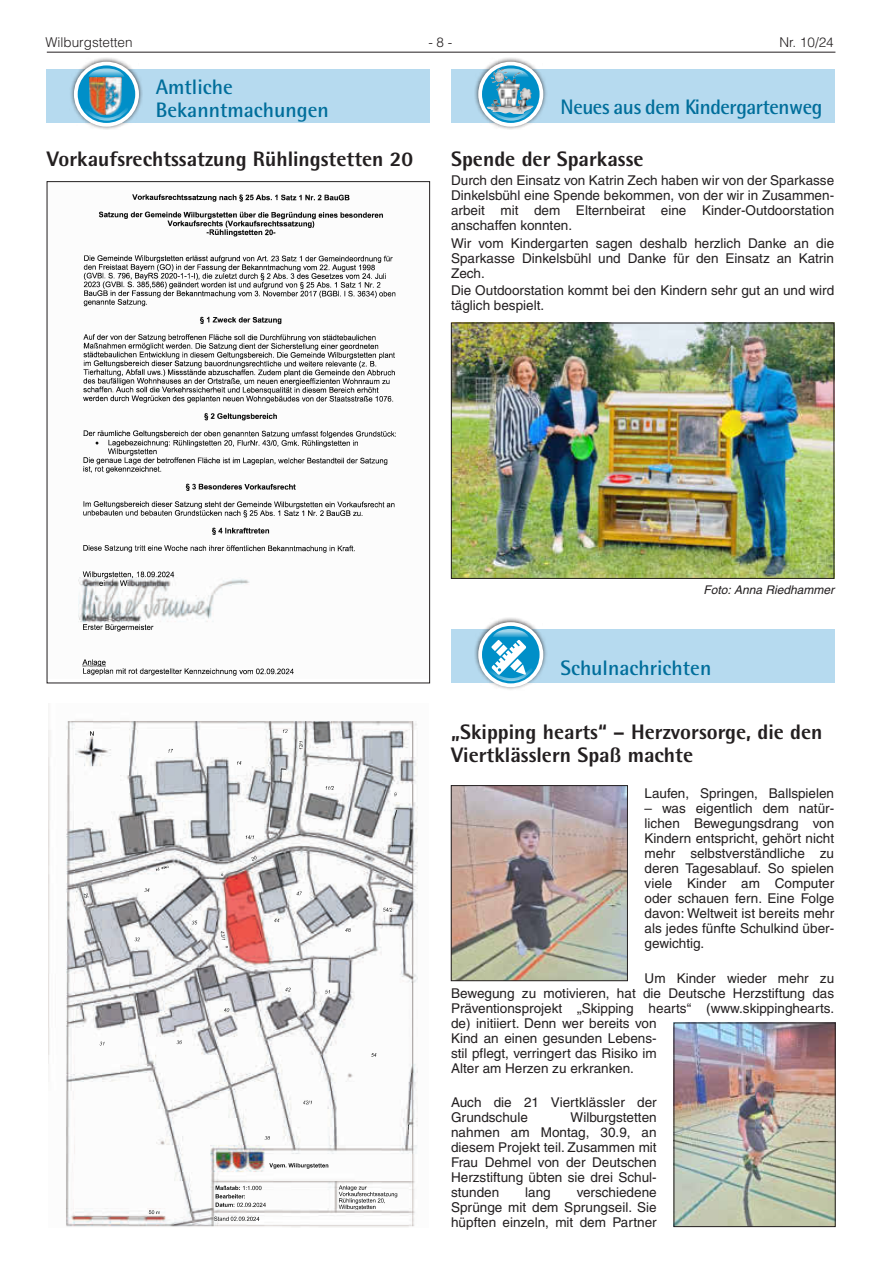
<style>
.page{position:relative;width:881px;height:1263px;background:#fff}
.page>*{position:absolute;margin:0;border:0;box-sizing:border-box;transform-origin:0 0}
.t1{font:800 21px/22.5px "Agfa Rotis Semisans";color:#231f20}
.t2{font:700 21px/23.1px "Agfa Rotis Semisans";color:#006e9b}
.t3{font:700 21px "Agfa Rotis Semisans";letter-spacing:-.02em;color:#006e9b}
.t4{font:13.5px/15px "Helvetica LT";color:#231f20;text-align:justify}
.t5{font:300 13.5px "Helvetica LT";color:#231f20}
.t6{font:italic 12px "Helvetica LT";color:#231f20}
</style>
<div class="page">
<hr style="left:47px;top:52px;width:788px;height:1px;background:#231f20">
<div style="left:451px;top:69px;width:382px;height:54px;background:#b6daef"></div>
<div style="left:473px;top:57px;width:74px;height:73px;background:#231f20;opacity:.75"></div>
<svg style="left:480px;top:64px;width:61px;height:61px"></svg>
<div style="left:478px;top:62px;width:65px;height:65px;border:4px solid #fff;border-radius:50%"></div>
<svg style="left:492px;top:68px;width:36px;height:9px"></svg>
<svg style="left:487px;top:106px;width:47px;height:16px"></svg>
<img style="left:490px;top:69px;width:32px;height:37px">
<img style="left:453px;top:325px;width:378px;height:252px">
<div style="left:451px;top:323px;width:382px;height:256px;border:1px solid #231f20"></div>
<div style="left:451px;top:629px;width:382px;height:54px;background:#b6daef"></div>
<div style="left:473px;top:618px;width:74px;height:73px;background:#231f20;opacity:.75"></div>
<svg style="left:480px;top:624px;width:61px;height:61px"></svg>
<div style="left:478px;top:622px;width:65px;height:65px;border:4px solid #fff;border-radius:50%"></div>
<svg style="left:487px;top:629px;width:47px;height:54px;background:#61b9dc"></svg>
<img style="left:453px;top:787px;width:172px;height:192px">
<div style="left:451px;top:785px;width:176px;height:196px;border:1px solid #231f20"></div>
<div style="left:47px;top:69px;width:382px;height:54px;background:#b6daef"></div>
<div style="left:69px;top:57px;width:74px;height:73px;background:#231f20;opacity:.75"></div>
<div style="left:76px;top:64px;width:61px;height:61px;background:#008fc8;border-radius:50%"></div>
<div style="left:74px;top:62px;width:65px;height:65px;border:4px solid #fff;border-radius:50%"></div>
<svg style="left:88px;top:68px;width:37px;height:9px"></svg>
<svg style="left:83px;top:108px;width:47px;height:14px"></svg>
<img style="left:89px;top:77px;width:33px;height:37px">
<img style="left:82px;top:194px;width:313px;height:481px">
<img style="left:48px;top:720px;width:370px;height:507px">
<img style="left:84px;top:729px;width:326px;height:491px">
<img style="left:675px;top:1025px;width:158px;height:200px">
<div style="left:673px;top:1023px;width:162px;height:204px;border:1px solid #231f20"></div>
<p class="t5" style="left:45px;top:34px;width:89px">Wilburgstetten</p>
<p class="t5" style="left:428px;top:34px;width:26px">- 8 -</p>
<p class="t5" style="left:779px;top:34px;width:56px">Nr. 10/24</p>
<h1 class="t2" style="left:156px;top:75px;width:174px">Amtliche<br>Bekanntmachungen</h1>
<h1 class="t1" style="left:47px;top:147px;width:368px">Vorkaufsrechtssatzung Rühlingstetten 20</h1>
<h1 class="t3" style="left:560px;top:94px;width:263px">Neues aus dem Kindergartenweg</h1>
<h1 class="t1" style="left:451px;top:147px;width:194px">Spende der Sparkasse</h1>
<p class="t4" style="left:451px;top:173px;width:384px">Durch den Einsatz von Katrin Zech haben wir von der Sparkasse Dinkelsbühl eine Spende bekommen, von der wir in Zusammen&shy;arbeit mit dem Elternbeirat eine Kinder-Outdoorstation anschaffen konnten.</p>
<p class="t4" style="left:451px;top:235px;width:384px">Wir vom Kindergarten sagen deshalb herzlich Danke an die Sparkasse Dinkelsbühl und Danke für den Einsatz an Katrin Zech.</p>
<p class="t4" style="left:451px;top:282px;width:384px">Die Outdoorstation kommt bei den Kindern sehr gut an und wird täglich bespielt.</p>
<p class="t6" style="left:703px;top:582px;width:132px">Foto: Anna Riedhammer</p>
<h1 class="t2" style="left:560px;top:656px;width:152px">Schulnachrichten</h1>
<h1 class="t1" style="left:451px;top:721px;width:373px">„Skipping hearts“ – Herzvorsorge, die den<br>Viertklässlern Spaß machte</h1>
<p class="t4" style="left:644px;top:786px;width:191px">Laufen, Springen, Ballspielen</p>
<p class="t4" style="left:644px;top:801px;width:191px">– was eigentlich dem natür&shy;lichen Bewegungsdrang von Kindern entspricht, gehört nicht mehr selbstverständliche zu deren Tagesablauf. So spielen viele Kinder am Computer oder schauen fern. Eine Folge davon: Weltweit ist bereits mehr als jedes fünfte Schulkind über&shy;gewichtig.</p>
<p class="t4" style="left:451px;top:970px;width:384px;text-align:left;text-indent:193px">Um Kinder wieder mehr zu Bewegung zu motivieren, hat die Deutsche Herzstiftung das Präventionsprojekt „Skipping hearts“ (www.skippinghearts. de) initiiert. Denn wer bereits von<br>Kind an einen gesunden Lebens-<br>stil pflegt, verringert das Risiko im<br>Alter am Herzen zu erkranken.</p>
<p class="t4" style="left:451px;top:1094px;width:207px">Auch die 21 Viertklässler der<br>Grundschule</p>
<p class="t4" style="left:451px;top:1109px;width:207px;text-indent:119px">Wilburgstetten nahmen am Montag, 30.9, an diesem Projekt teil. Zusammen mit Frau Dehmel von der Deutschen Herzstiftung übten sie drei Schul&shy;stunden</p>
<p class="t4" style="left:451px;top:1184px;width:207px;text-indent:125px">verschiedene Sprünge mit dem Sprungseil. Sie hüpften einzeln, mit dem Partner</p>
<p class="t4" style="left:525px;top:1184px;width:27px">lang</p>
</div>
